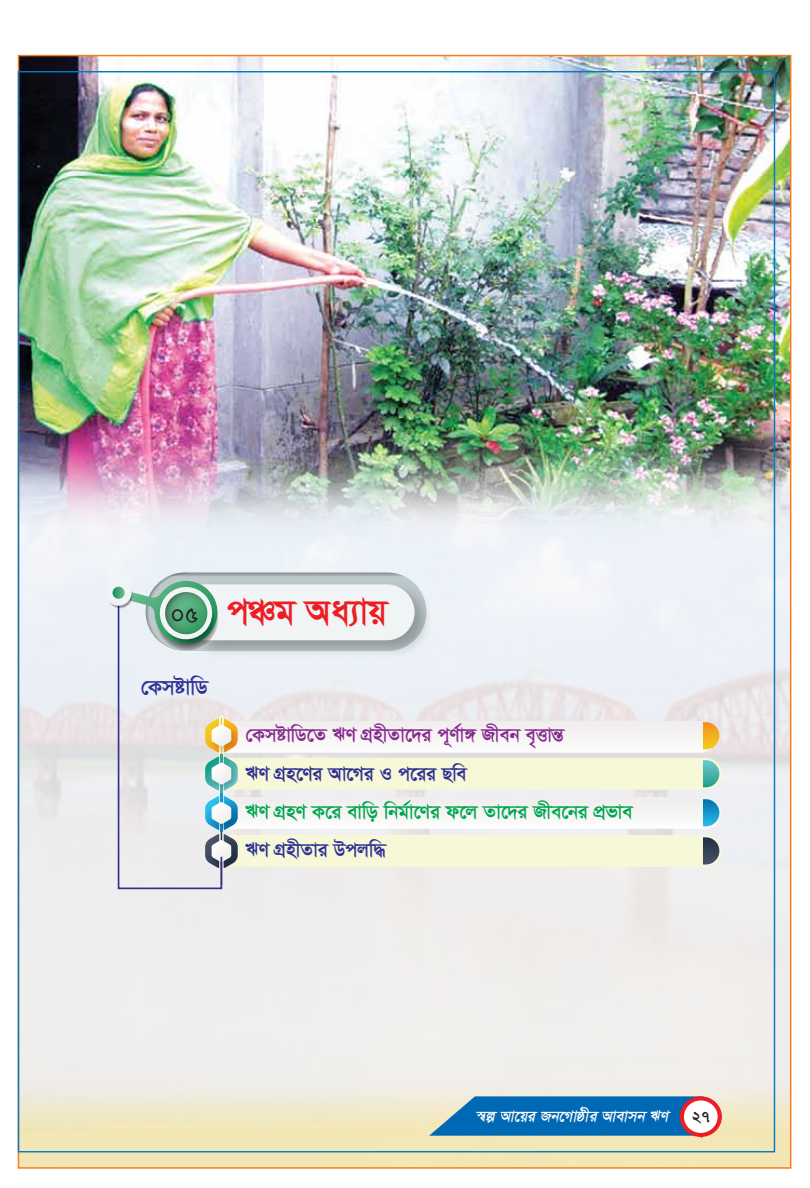
<style>
.page{position:relative;width:810px;height:1188px;background:#fff}
.page>*{position:absolute;margin:0;border:0;box-sizing:border-box;transform-origin:0 0}
.t1{font:700 41.7px "Sutonny MJ";color:#ed1d24}
.t2{font:700 24.6px "Sutonny MJ";color:#2e3092}
.t3{font:700 22.5px "Sutonny MJ";color:#00a651}
.t4{font:700 22.5px "Sutonny MJ";color:#862990}
.t5{font:700 22.5px "Sutonny MJ";color:#2e3092}
.t6{font:italic 700 18px "Sutonny MJ";color:#fff}
.t7{font:700 18px "Sutonny MJ";color:#231f20}
.s1{font-family:"Kongsho MJ";font-weight:400;font-size:27.6px;color:#231f20}
</style>
<div class="page">
<img style="left:20px;top:57px;width:769px;height:1110px">
<svg style="left:429px;top:1096px;width:291px;height:40px;background:#1c77b7"></svg>
<div style="left:680px;top:1096px;width:42px;height:41px;background:#ed1d24;border-radius:50%"></div>
<div style="left:684px;top:1100px;width:34px;height:33px;background:#fff;border-radius:50%"></div>
<div style="left:106px;top:580px;width:26px;height:26px;background:#f0f4f4;border-radius:50%"></div>
<svg style="left:113px;top:573px;width:609px;height:317px"></svg>
<h1 class="t1" style="left:170px;top:589px;width:218px"><span class="s1">05</span> CÂG AA¨VQ</h1>
<p class="t2" style="left:141px;top:673px;width:69px">†KMÓVWW</p>
<p class="t4" style="left:245px;top:723px;width:333px">†KMÓVWW‡Z FY MÖNXZV‡`I C~Y©V½ RXEB E„ËVŠÍ</p>
<p class="t5" style="left:245px;top:761px;width:223px">FY MÖN‡YI AV‡MI I C‡II QWE</p>
<p class="t3" style="left:245px;top:799px;width:389px">FY MÖNY K‡I EVWO WBG©V‡YI D‡J ZV‡`I RXE‡BI CÖFVE</p>
<p class="t5" style="left:245px;top:838px;width:142px">FY MÖNXZVI DCJW×</p>
<p class="t6" style="left:477px;top:1106px;width:194px">¯^Í AV‡QI RB‡MVÔXI AVEVMB FY</p>
<p class="t7" style="left:692px;top:1106px;width:19px">27</p>
</div>
